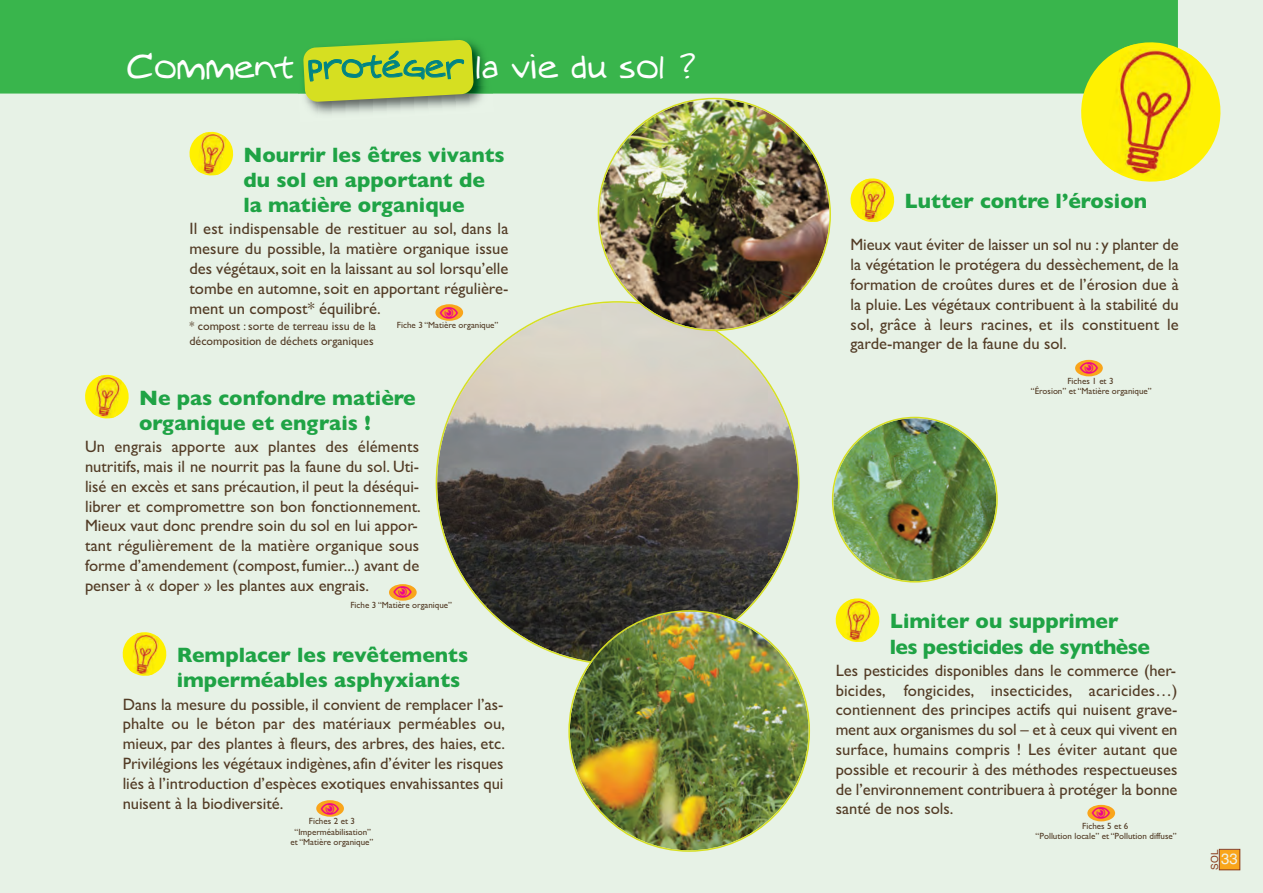
<style>
.page{position:relative;width:1263px;height:893px;background:#e7f2e6}
.page>*{position:absolute;margin:0;border:0;box-sizing:border-box;transform-origin:0 0}
.t1{font:33px "Augie";color:#fff}
.t2{font:700 21px/25.2px "Gill Sans";color:#1fa345}
.t3{font:700 21px/25.2px "Gill Sans";letter-spacing:-.025em;color:#1fa345}
.t4{font:16.5px/19.8px "Gill Sans";color:#523b25;text-align:justify}
.t5{font:15px "Helvetica";color:#f1f1e5}
.t6{font:12px/14.4px "Gill Sans";color:#523b25}
.t7{font:9.9px "Helvetica";color:#893d1d}
.t8{font:9px/10.8px "Gill Sans";color:#523b25;text-align:center}
.s1{color:#008483}
</style>
<div class="page">
<div style="left:0;top:0;width:1178px;height:94px;background:#39b54c"></div>
<div style="left:1220px;top:850px;width:19px;height:19px;background:#f9a51b"></div>
<div style="left:1219px;top:849px;width:21px;height:21px;border:1px solid #893d1d"></div>
<img style="left:306px;top:94px;width:178px;height:20px">
<img style="left:295px;top:32px;width:198px;height:62px">
<svg style="left:303px;top:40px;width:171px;height:62px"></svg>
<svg style="left:436px;top:302px;width:363px;height:356px"></svg>
<img style="left:568px;top:610px;width:242px;height:242px">
<img style="left:832px;top:417px;width:166px;height:166px">
<img style="left:598px;top:98px;width:233px;height:233px">
<svg style="left:1075px;top:37px;width:146px;height:145px"></svg>
<img style="left:1102px;top:44px;width:97px;height:136px">
<svg style="left:85px;top:374px;width:44px;height:45px"></svg>
<img style="left:92px;top:376px;width:30px;height:42px">
<div style="left:435px;top:304px;width:28px;height:17px;background:#f9a51b;border-radius:50%"></div>
<svg style="left:189px;top:131px;width:45px;height:45px"></svg>
<img style="left:196px;top:133px;width:30px;height:42px">
<div style="left:1075px;top:360px;width:28px;height:16px;background:#f9a51b;border-radius:50%"></div>
<svg style="left:850px;top:178px;width:45px;height:39px"></svg>
<img style="left:857px;top:179px;width:30px;height:43px">
<svg style="left:316px;top:800px;width:28px;height:17px"></svg>
<svg style="left:122px;top:632px;width:45px;height:44px"></svg>
<img style="left:129px;top:633px;width:31px;height:42px">
<div style="left:1087px;top:805px;width:28px;height:16px;background:#f9a51b;border-radius:50%"></div>
<svg style="left:835px;top:598px;width:45px;height:38px"></svg>
<img style="left:842px;top:599px;width:31px;height:43px">
<svg style="left:389px;top:584px;width:28px;height:17px"></svg>
<svg style="left:321px;top:803px;width:18px;height:11px"></svg>
<svg style="left:394px;top:587px;width:18px;height:11px"></svg>
<h1 class="t1" style="left:128px;top:47px;width:570px">Comment <span class="s1">protéger</span> la vie du sol ?</h1>
<p class="t2" style="left:243px;top:142px;width:263px">Nourrir les êtres vivants du sol en apportant de la matière organique</p>
<p class="t4" style="left:189px;top:219px;width:320px">Il est indispensable de restituer au sol, dans la mesure du possible, la matière organique issue des végétaux,soit en la laissant au sol lorsqu’elle tombe en automne, soit en apportant régulière&shy;ment un compost* équilibré.</p>
<p class="t6" style="left:189px;top:319px;width:188px">* compost : sorte de terreau issu de la décomposition de déchets organiques</p>
<p class="t8" style="left:397px;top:319px;width:103px">Fiche 3 “Matière organique”</p>
<p class="t2" style="left:139px;top:385px;width:278px">Ne pas confondre matière organique et engrais !</p>
<p class="t4" style="left:85px;top:437px;width:337px;text-align:left">Un engrais apporte aux plantes des éléments nutritifs, mais il ne nourrit pas la faune du sol. Uti&shy;lisé en excès et sans précaution, il peut la déséqui&shy;librer et compromettre son bon fonctionnement.<br>Mieux vaut donc prendre soin du sol en lui appor&shy;tant régulièrement de la matière organique sous forme d’amendement (compost, fumier...) avant de penser à « doper » les plantes aux engrais.</p>
<p class="t8" style="left:350px;top:599px;width:103px">Fiche 3 “Matière organique”</p>
<p class="t2" style="left:177px;top:642px;width:293px">Remplacer les revêtements imperméables asphyxiants</p>
<p class="t4" style="left:123px;top:694px;width:384px">Dans la mesure du possible, il convient de remplacer l’as&shy;phalte ou le béton par des matériaux perméables ou, mieux, par des plantes à fleurs, des arbres, des haies, etc.<br>Privilégions les végétaux indigènes,afin d’éviter les risques liés à l’introduction d’espèces exotiques envahissantes qui nuisent à la biodiversité.</p>
<p class="t8" style="left:290px;top:815px;width:84px">Fiches 2 et 3 “Imperméabilisation” et “Matière organique”</p>
<p class="t2" style="left:904px;top:189px;width:244px">Lutter contre l’érosion</p>
<p class="t4" style="left:850px;top:235px;width:330px">Mieux vaut éviter de laisser un sol nu :y planter de la végétation le protégera du dessèchement, de la formation de croûtes dures et de l’érosion due à la pluie. Les végétaux contribuent à la stabilité du sol, grâce à leurs racines, et ils constituent le garde-manger de la faune du sol.</p>
<p class="t8" style="left:1031px;top:375px;width:122px">Fiches 1 et 3<br>“Érosion” et “Matière organique”</p>
<p class="t3" style="left:890px;top:609px;width:262px">Limiter ou supprimer les pesticides de synthèse</p>
<p class="t4" style="left:836px;top:660px;width:343px">Les pesticides disponibles dans le commerce (her&shy;bicides, fongicides, insecticides, acaricides…) contiennent des principes actifs qui nuisent grave&shy;ment aux organismes du sol – et à ceux qui vivent en surface, humains compris ! Les éviter autant que possible et recourir à des méthodes respectueuses de l’environnement contribuera à protéger la bonne santé de nos sols.</p>
<p class="t8" style="left:1036px;top:820px;width:142px">Fiches 5 et 6<br>“Pollution locale” et “Pollution diffuse”</p>
<p class="t7" style="left:1209px;top:869px;width:21px;rotate:-90deg">SOL</p>
<p class="t5" style="left:1221px;top:850px;width:18px">33</p>
</div>
